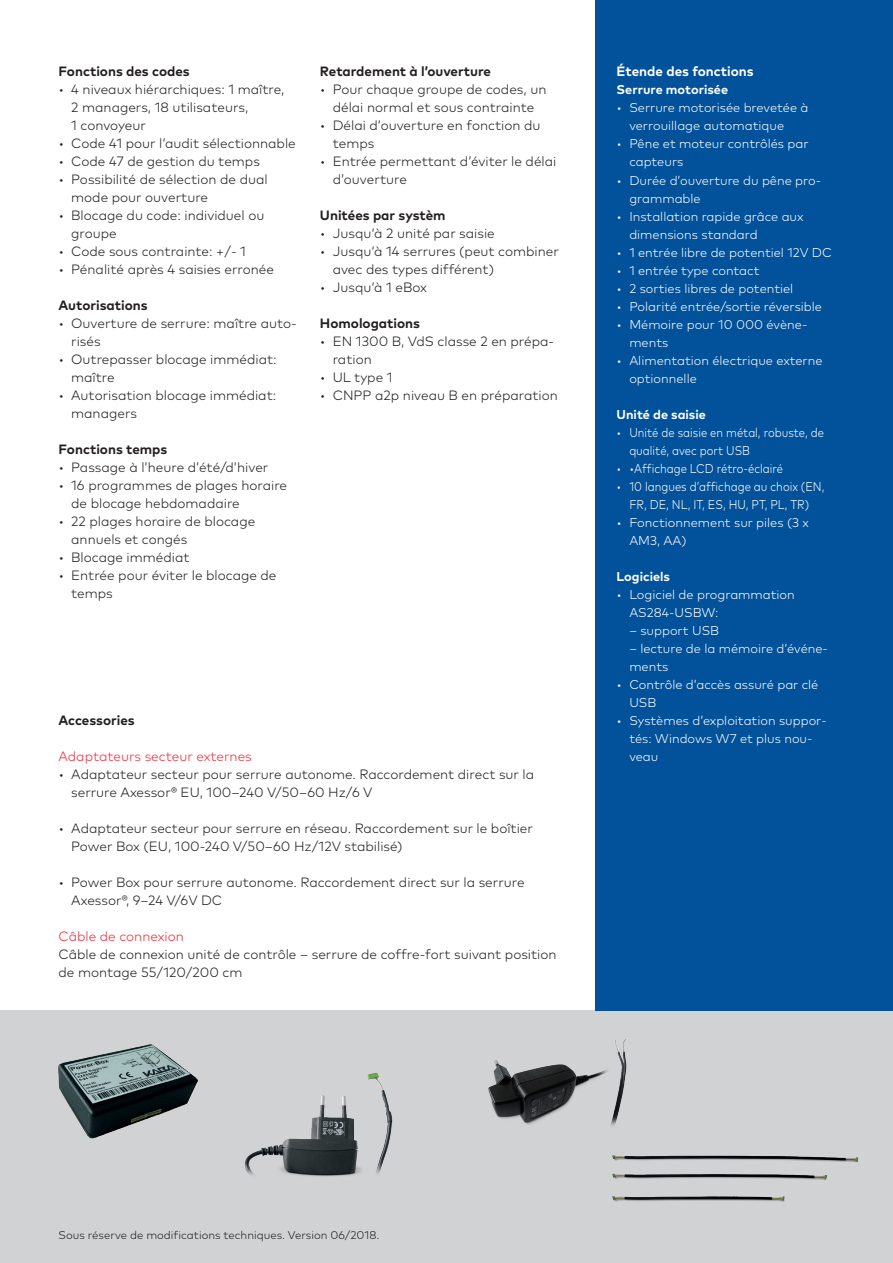
<style>
.page{position:relative;width:893px;height:1263px;background:#fff}
.page>*{position:absolute;margin:0;border:0;box-sizing:border-box;transform-origin:0 0}
.t1{font:300 13.5px/18px "Mark Pro";color:#231f20}
.t2{font:700 13.5px "Mark Pro";color:#231f20}
.t3{font:300 13.5px "Mark Pro";color:#ee2c3b}
.t4{font:700 13.5px "Mark Pro";color:#fff}
.t5{font:300 12.75px/18px "Mark Pro";color:#fff}
.t6{font:300 12.75px/18px "Mark Pro";color:#fff;scale:.88 1}
.t7{font:700 12.75px "Mark Pro";color:#fff}
.t8{font:300 11.25px "Mark Pro";color:#231f20}
</style>
<div class="page">
<div style="left:0;top:1010px;width:893px;height:253px;background:#d1d2d4"></div>
<div style="left:595px;top:0;width:298px;height:1010px;background:#01519b"></div>
<img style="left:58px;top:1045px;width:139px;height:93px">
<img style="left:245px;top:1072px;width:148px;height:105px">
<img style="left:488px;top:1039px;width:139px;height:87px">
<img style="left:612px;top:1155px;width:247px;height:47px">
<p class="t2" style="left:58px;top:61px;width:133px">Fonctions des codes</p>
<p class="t1" style="left:71px;top:80px;width:215px;text-indent:-13px">• 4 niveaux hiérarchiques: 1 maître,<br>2 managers, 18 utilisateurs,<br>1 convoyeur</p>
<p class="t1" style="left:58px;top:134px;width:239px">• Code 41 pour l‘audit sélectionnable</p>
<p class="t1" style="left:58px;top:152px;width:203px">• Code 47 de gestion du temps</p>
<p class="t1" style="left:71px;top:170px;width:198px;text-indent:-13px">• Possibilité de sélection de dual mode pour ouverture</p>
<p class="t1" style="left:71px;top:206px;width:195px;text-indent:-13px">• Blocage du code: individuel ou groupe</p>
<p class="t1" style="left:58px;top:242px;width:189px">• Code sous contrainte: +/- 1</p>
<p class="t1" style="left:58px;top:260px;width:217px">• Pénalité après 4 saisies erronée</p>
<p class="t2" style="left:58px;top:295px;width:91px">Autorisations</p>
<p class="t1" style="left:71px;top:314px;width:227px;text-indent:-13px">• Ouverture de serrure: maître auto&shy;risés</p>
<p class="t1" style="left:71px;top:350px;width:207px;text-indent:-13px">• Outrepasser blocage immédiat: maître</p>
<p class="t1" style="left:71px;top:386px;width:207px;text-indent:-13px">• Autorisation blocage immédiat: managers</p>
<p class="t2" style="left:58px;top:439px;width:110px">Fonctions temps</p>
<p class="t1" style="left:58px;top:458px;width:211px">• Passage à l’heure d’été/d’hiver</p>
<p class="t1" style="left:71px;top:476px;width:217px;text-indent:-13px">• 16 programmes de plages horaire de blocage hebdomadaire</p>
<p class="t1" style="left:71px;top:512px;width:186px;text-indent:-13px">• 22 plages horaire de blocage annuels et congés</p>
<p class="t1" style="left:58px;top:548px;width:133px">• Blocage immédiat</p>
<p class="t1" style="left:71px;top:566px;width:207px;text-indent:-13px">• Entrée pour éviter le blocage de temps</p>
<p class="t2" style="left:320px;top:61px;width:173px">Retardement à l’ouverture</p>
<p class="t1" style="left:320px;top:80px;width:228px;text-align:center">• Pour chaque groupe de codes, un délai normal et sous contrainte</p>
<p class="t1" style="left:333px;top:116px;width:209px;text-indent:-13px">• Délai d’ouverture en fonction du temps</p>
<p class="t1" style="left:333px;top:152px;width:225px;text-indent:-13px">• Entrée permettant d’éviter le délai d’ouverture</p>
<p class="t2" style="left:320px;top:205px;width:127px">Unitées par systèm</p>
<p class="t1" style="left:320px;top:224px;width:176px">• Jusqu‘à 2 unité par saisie</p>
<p class="t1" style="left:333px;top:242px;width:228px;text-indent:-13px">• Jusqu‘à 14 serrures (peut combiner avec des types différent)</p>
<p class="t1" style="left:320px;top:277px;width:109px">• Jusqu‘à 1 eBox</p>
<p class="t2" style="left:320px;top:313px;width:102px">Homologations</p>
<p class="t1" style="left:333px;top:331px;width:223px;text-indent:-13px">• EN 1300 B, VdS classe 2 en prépa&shy;ration</p>
<p class="t1" style="left:320px;top:367px;width:74px">• UL type 1</p>
<p class="t1" style="left:320px;top:385px;width:239px">• CNPP a2p niveau B en préparation</p>
<p class="t2" style="left:58px;top:709px;width:78px">Accessories</p>
<p class="t3" style="left:58px;top:746px;width:195px">Adaptateurs secteur externes</p>
<p class="t1" style="left:71px;top:764px;width:464px;text-indent:-13px">• Adaptateur secteur pour serrure autonome. Raccordement direct sur la serrure Axessor® EU, 100–240 V/50–60 Hz/6 V</p>
<p class="t1" style="left:71px;top:818px;width:463px;text-indent:-13px">• Adaptateur secteur pour serrure en réseau. Raccordement sur le boîtier<br>Power Box (EU, 100-240 V/50–60 Hz/12V stabilisé)</p>
<p class="t1" style="left:71px;top:872px;width:455px;text-indent:-13px">• Power Box pour serrure autonome. Raccordement direct sur la serrure<br>Axessor®, 9–24 V/6V DC</p>
<p class="t3" style="left:58px;top:926px;width:127px">Câble de connexion</p>
<p class="t1" style="left:58px;top:944px;width:500px">Câble de connexion unité de contrôle – serrure de coffre-fort suivant position de montage 55/120/200 cm</p>
<p class="t4" style="left:617px;top:61px;width:139px">Étende des fonctions</p>
<p class="t7" style="left:617px;top:80px;width:113px">Serrure motorisée</p>
<p class="t5" style="left:629px;top:98px;width:181px;text-indent:-13px">• Serrure motorisée brevetée à verrouillage automatique</p>
<p class="t5" style="left:629px;top:134px;width:181px;text-indent:-13px">• Pêne et moteur contrôlés par capteurs</p>
<p class="t5" style="left:629px;top:170px;width:193px;text-indent:-13px">• Durée d’ouverture du pêne pro&shy;grammable</p>
<p class="t5" style="left:629px;top:206px;width:176px;text-indent:-13px">• Installation rapide grâce aux dimensions standard</p>
<p class="t5" style="left:617px;top:242px;width:217px">• 1 entrée libre de potentiel 12V DC</p>
<p class="t5" style="left:617px;top:260px;width:145px">• 1 entrée type contact</p>
<p class="t5" style="left:617px;top:278px;width:178px">• 2 sorties libres de potentiel</p>
<p class="t5" style="left:617px;top:296px;width:207px">• Polarité entrée/sortie réversible</p>
<p class="t5" style="left:629px;top:314px;width:180px;text-indent:-13px">• Mémoire pour 10 000 évène&shy;ments</p>
<p class="t5" style="left:629px;top:350px;width:195px;text-indent:-13px">• Alimentation électrique externe optionnelle</p>
<p class="t7" style="left:617px;top:404px;width:91px">Unité de saisie</p>
<p class="t6" style="left:629px;top:422px;width:223px;text-indent:-13px">• Unité de saisie en métal, robuste, de qualité, avec port USB</p>
<p class="t6" style="left:617px;top:458px;width:191px">• •Affichage LCD rétro-éclairé</p>
<p class="t6" style="left:617px;top:476px;width:238px;text-align:center">• 10 langues d’affichage au choix (EN,<br>FR, DE, NL, IT, ES, HU, PT, PL, TR)</p>
<p class="t5" style="left:629px;top:512px;width:181px;text-indent:-13px">• Fonctionnement sur piles (3 x<br>AM3, AA)</p>
<p class="t7" style="left:617px;top:566px;width:55px">Logiciels</p>
<p class="t5" style="left:629px;top:584px;width:167px;text-indent:-13px">• Logiciel de programmation<br>AS284-USBW:</p>
<p class="t5" style="left:629px;top:620px;width:91px">– support USB</p>
<p class="t5" style="left:629px;top:638px;width:200px">– lecture de la mémoire d’événe&shy;ments</p>
<p class="t5" style="left:629px;top:674px;width:191px;text-indent:-13px">• Contrôle d’accès assuré par clé<br>USB</p>
<p class="t5" style="left:629px;top:710px;width:199px;text-indent:-13px">• Systèmes d’exploitation suppor&shy;tés: Windows W7 et plus nou&shy;veau</p>
<p class="t8" style="left:58px;top:1226px;width:322px">Sous réserve de modifications techniques. Version 06/2018.</p>
</div>
